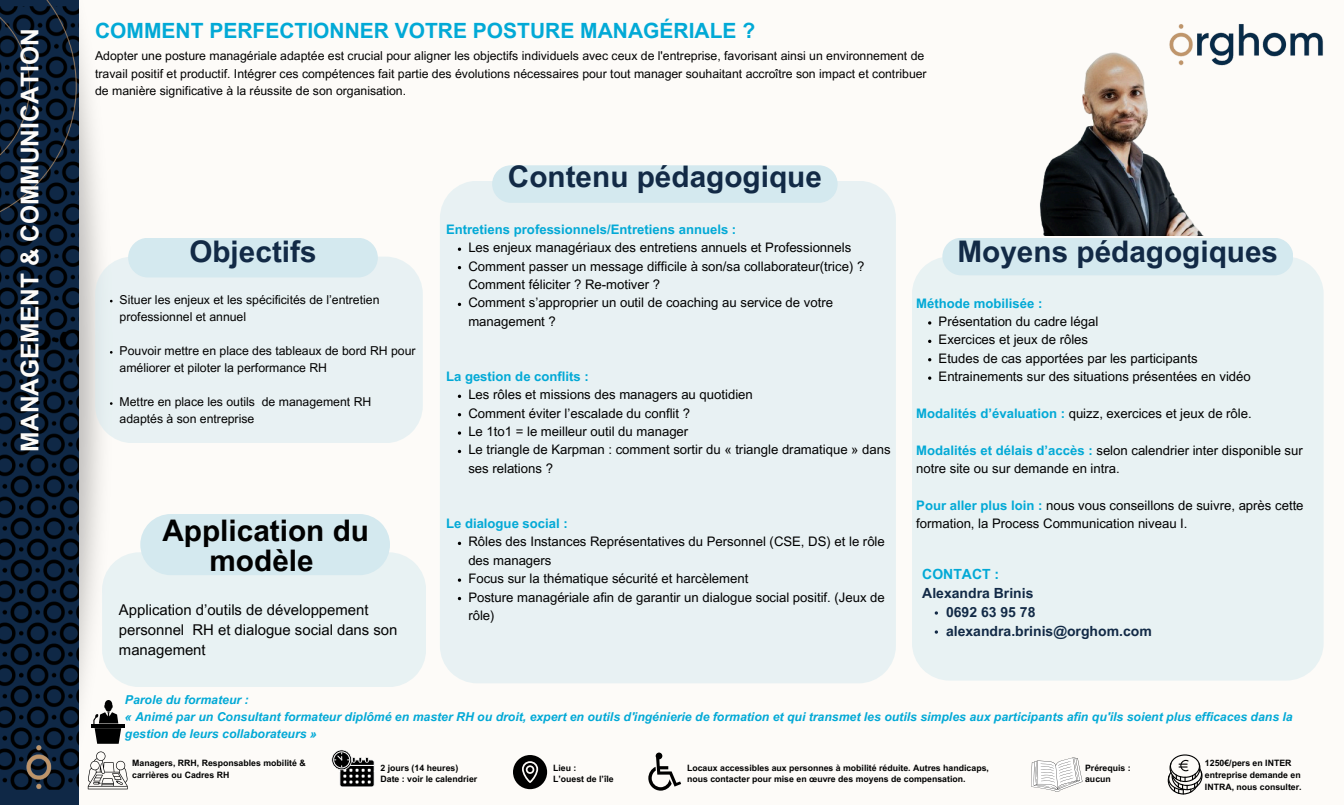
<style>
.page{position:relative;width:1344px;height:805px;background:#fdfbf8}
.page>*{position:absolute;margin:0;border:0;box-sizing:border-box;transform-origin:0 0}
.t1{font:700 29.75px "Arial MT Pro";color:#122a46}
.t2{font:700 29.75px/30.2px "Arial MT Pro";color:#010101;text-align:center}
.t3{font:700 24.5px "Arial MT Pro";color:#fdfbf8}
.t4{font:700 21px "Arial MT Pro";color:#02a9d6}
.t5{font:14.88px/20.3px "Arial MT Pro";color:#010101}
.t6{font:700 14px/19.1px "Arial MT Pro";color:#122a46}
.t7{font:13.12px/18.4px "Arial MT Pro";color:#000}
.t8{font:700 13.12px "Arial MT Pro";color:#02a9d6}
.t9{font:12.25px/17.1px "Arial MT Pro";color:#010101}
.t10{font:italic 700 12.25px/17.1px "Arial MT Pro";color:#02a9d6}
.t11{font:700 8.75px/11.8px "Arial MT Pro";color:#010101}
.s1{font-weight:700;color:#02a9d6}
.s2{color:#02a9d6}
</style>
<div class="page">
<img style="left:78px;top:0;width:65px;height:805px">
<img style="left:0;top:0;width:78px;height:805px">
<div style="left:440px;top:181px;width:456px;height:502px;background:#e8f1f3"></div>
<div style="left:912px;top:257px;width:412px;height:423px;background:#e8f2f3"></div>
<div style="left:95px;top:256px;width:328px;height:187px;background:#e8f1f3"></div>
<svg style="left:88px;top:751px;width:40px;height:38px"></svg>
<svg style="left:331px;top:750px;width:44px;height:37px"></svg>
<svg style="left:648px;top:752px;width:33px;height:38px"></svg>
<svg style="left:513px;top:755px;width:34px;height:34px"></svg>
<svg style="left:1168px;top:754px;width:35px;height:40px"></svg>
<hr style="left:91px;top:724px;width:34px;height:3px;background:#000">
<svg style="left:93px;top:700px;width:28px;height:43px"></svg>
<div style="left:128px;top:238px;width:250px;height:39px;background:#d4e9ef;border-radius:20px"></div>
<div style="left:492px;top:165px;width:346px;height:38px;background:#d4e9ef;border-radius:19px"></div>
<div style="left:942px;top:238px;width:351px;height:37px;background:#d4e9ef;border-radius:19px"></div>
<svg style="left:458px;top:247px;width:3px;height:4px"></svg>
<svg style="left:458px;top:394px;width:3px;height:4px"></svg>
<svg style="left:458px;top:541px;width:3px;height:4px"></svg>
<img style="left:24px;top:742px;width:29px;height:47px">
<svg style="left:928px;top:376px;width:3px;height:4px"></svg>
<img style="left:1169px;top:24px;width:154px;height:41px">
<img style="left:1040px;top:44px;width:181px;height:192px">
<div style="left:102px;top:552px;width:324px;height:135px;background:#e8f2f3"></div>
<div style="left:140px;top:514px;width:250px;height:61px;background:#d4e9ef"></div>
<svg style="left:1031px;top:757px;width:51px;height:34px"></svg>
<p class="t3" style="left:21px;top:451px;width:425px;rotate:-90deg">MANAGEMENT &amp; COMMUNICATION</p>
<p class="t4" style="left:95px;top:23px;width:662px">COMMENT PERFECTIONNER VOTRE POSTURE MANAGÉRIALE ?</p>
<p class="t9" style="left:95px;top:49px;width:833px">Adopter une posture managériale adaptée est crucial pour aligner les objectifs individuels avec ceux de l'entreprise, favorisant ainsi un environnement de travail positif et productif. Intégrer ces compétences fait partie des évolutions nécessaires pour tout manager souhaitant accroître son impact et contribuer de manière significative à la réussite de son organisation.</p>
<h4 class="t1" style="left:189px;top:240px;width:129px">Objectifs</h4>
<p class="t9" style="left:120px;top:292px;width:261px">Situer les enjeux et les spécificités de l’entretien professionnel et annuel</p>
<h6 class="t9" style="left:120px;top:343px;width:298px">Pouvoir mettre en place des tableaux de bord RH pour améliorer et piloter la performance RH</h6>
<p class="t9" style="left:120px;top:395px;width:253px">Mettre en place les outils de management RH adaptés à son entreprise</p>
<p class="t2" style="left:162px;top:519px;width:208px">Application du modèle</p>
<p class="t5" style="left:119px;top:601px;width:280px">Application d’outils de développement personnel RH et dialogue social dans son management</p>
<p class="t1" style="left:508px;top:165px;width:316px">Contenu pédagogique</p>
<h2 class="t8" style="left:446px;top:224px;width:292px">Entretiens professionnels/Entretiens annuels :</h2>
<p class="t7" style="left:468px;top:240px;width:385px">Les enjeux managériaux des entretiens annuels et Professionnels</p>
<p class="t7" style="left:468px;top:258px;width:398px">Comment passer un message difficile à son/sa collaborateur(trice) ?<br>Comment féliciter ? Re-motiver ?</p>
<p class="t7" style="left:468px;top:295px;width:366px">Comment s’approprier un outil de coaching au service de votre management ?</p>
<h3 class="t8" style="left:446px;top:371px;width:144px">La gestion de conflits :</h3>
<p class="t7" style="left:468px;top:387px;width:286px">Les rôles et missions des managers au quotidien</p>
<p class="t7" style="left:468px;top:405px;width:223px">Comment éviter l’escalade du conflit ?</p>
<p class="t7" style="left:468px;top:424px;width:221px">Le 1to1 = le meilleur outil du manager</p>
<h1 class="t7" style="left:468px;top:442px;width:424px">Le triangle de Karpman : comment sortir du « triangle dramatique » dans ses relations ?</h1>
<h6 class="t8" style="left:446px;top:518px;width:123px">Le dialogue social :</h6>
<p class="t7" style="left:468px;top:534px;width:418px">Rôles des Instances Représentatives du Personnel (CSE, DS) et le rôle des managers</p>
<p class="t7" style="left:468px;top:571px;width:282px">Focus sur la thématique sécurité et harcèlement</p>
<p class="t7" style="left:468px;top:589px;width:418px">Posture managériale afin de garantir un dialogue social positif. (Jeux de rôle)</p>
<p class="t1" style="left:957px;top:240px;width:322px">Moyens pédagogiques</p>
<p class="t8" style="left:916px;top:298px;width:128px">Méthode mobilisée :</p>
<p class="t7" style="left:939px;top:314px;width:161px">Présentation du cadre légal</p>
<h1 class="t7" style="left:939px;top:332px;width:151px">Exercices et jeux de rôles</h1>
<h1 class="t7" style="left:939px;top:350px;width:260px">Etudes de cas apportées par les participants</h1>
<p class="t7" style="left:939px;top:369px;width:314px">Entrainements sur des situations présentées en vidéo</p>
<p class="t7" style="left:916px;top:405px;width:337px"><span class="s1">Modalités d’évaluation :</span> quizz, exercices et jeux de rôle.</p>
<p class="t7" style="left:916px;top:442px;width:388px"><span class="s1">Modalités et délais d’accès :</span> selon calendrier inter disponible sur notre site ou sur demande en intra.</p>
<h6 class="t7" style="left:916px;top:497px;width:389px"><span class="s1">Pour aller plus loin :</span> nous vous conseillons de suivre, après cette formation, la Process Communication niveau I.</h6>
<h5 class="t6" style="left:922px;top:566px;width:113px"><span class="s2">CONTACT :<br></span>Alexandra Brinis</h5>
<h6 class="t6" style="left:946px;top:604px;width:91px">0692 63 95 78</h6>
<p class="t6" style="left:946px;top:623px;width:207px">alexandra.brinis@orghom.com</p>
<p class="t10" style="left:125px;top:692px;width:1169px">Parole du formateur :<br>« Animé par un Consultant formateur diplômé en master RH ou droit, expert en outils d'ingénierie de formation et qui transmet les outils simples aux participants afin qu'ils soient plus efficaces dans la gestion de leurs collaborateurs »</p>
<p class="t11" style="left:132px;top:758px;width:175px">Managers, RRH, Responsables mobilité &amp; carrières ou Cadres RH</p>
<p class="t11" style="left:381px;top:762px;width:79px">2 jours (14 heures)</p>
<p class="t11" style="left:381px;top:774px;width:98px">Date : voir le calendrier</p>
<p class="t11" style="left:553px;top:762px;width:25px">Lieu :</p>
<p class="t11" style="left:553px;top:774px;width:62px">L’ouest de l’île</p>
<p class="t11" style="left:687px;top:762px;width:303px">Locaux accessibles aux personnes à mobilité réduite. Autres handicaps, nous contacter pour mise en œuvre des moyens de compensation.</p>
<p class="t11" style="left:1085px;top:762px;width:47px">Prérequis :</p>
<p class="t11" style="left:1085px;top:774px;width:27px">aucun</p>
<p class="t11" style="left:1205px;top:758px;width:98px">1250€/pers en INTER entreprise demande en<br>INTRA, nous consulter.</p>
</div>
